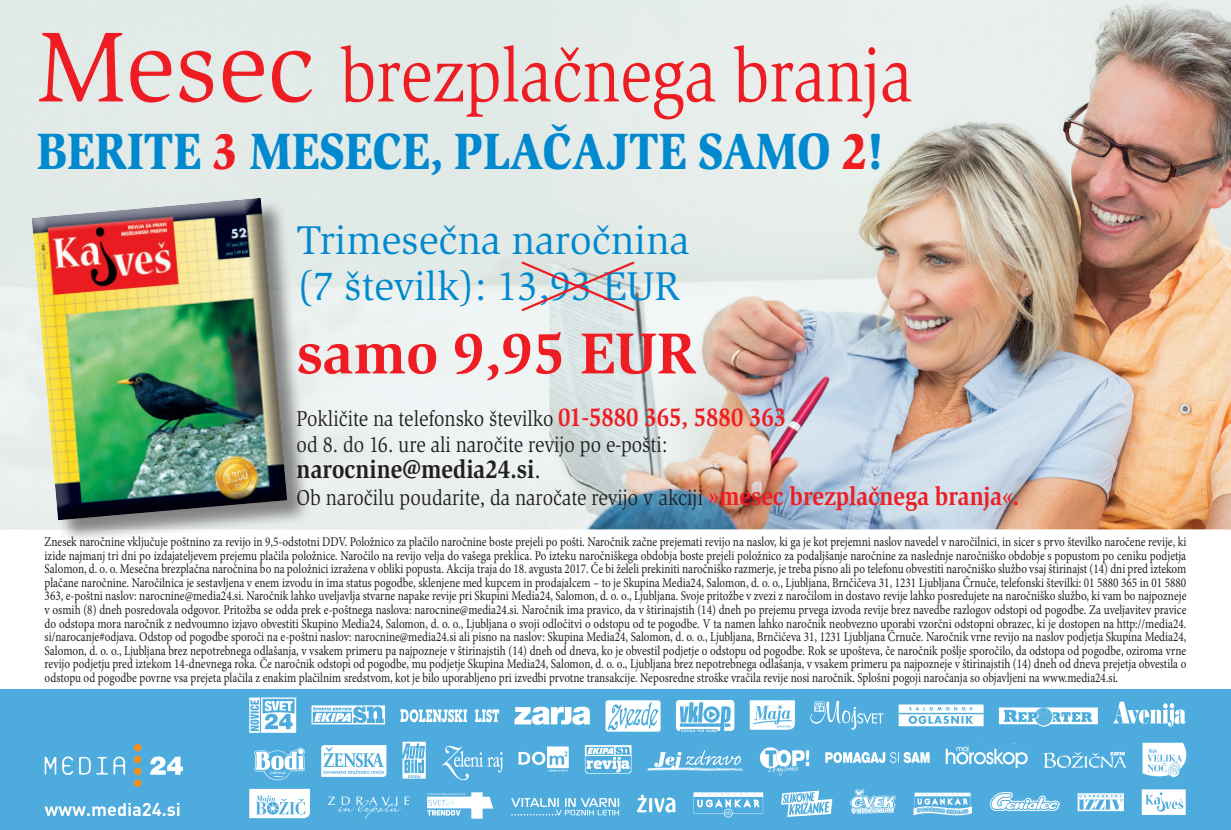
<style>
.page{position:relative;width:1231px;height:830px;background:#fff}
.page>*{position:absolute;margin:0;border:0;box-sizing:border-box;transform-origin:0 0}
.t1{font:78.08px "Slimbach Itc TEE";color:#ee1d23;scale:.85 1}
.t2{font:700 59.62px "Slimbach Itc TEE";color:#ee1d23}
.t3{font:52.65px "Slimbach Itc TEE Blac";color:#0089cf;scale:.87 1}
.t4{font:41.4px/46.1px "Slimbach Itc TEE";color:#0089cf}
.t5{font:700 26.32px "Slimbach Itc TEE";color:#231f20;scale:.88 1}
.t6{font:22.28px/26.3px "Slimbach Itc TEE";color:#231f20;scale:.88 1}
.t7{font:13.5px/13.5px "Minion Pro";color:#231f20;text-align:justify;scale:.83 1}
.s1{font-size:102.6px}
.s2{color:#ee1d23}
.s3{font-weight:700;font-size:26.32px;color:#ee1d23}
.s4{font-weight:400}
</style>
<div class="page">
<img style="left:170px;top:0;width:1061px;height:529px">
<div style="left:0;top:689px;width:1231px;height:140px;background:#4dacdd"></div>
<div style="left:134px;top:779px;width:7px;height:7px;background:#f68e1e;border-radius:50%"></div>
<div style="left:134px;top:767px;width:7px;height:7px;background:#f68e1e;border-radius:50%"></div>
<div style="left:134px;top:755px;width:7px;height:8px;background:#f68e1e;border-radius:50%"></div>
<div style="left:134px;top:743px;width:7px;height:8px;background:#f68e1e;border-radius:50%"></div>
<svg style="left:150px;top:756px;width:33px;height:18px"></svg>
<svg style="left:45px;top:756px;width:80px;height:18px"></svg>
<svg style="left:45px;top:802px;width:134px;height:13px"></svg>
<svg style="left:427px;top:792px;width:66px;height:26px"></svg>
<svg style="left:511px;top:798px;width:108px;height:17px"></svg>
<svg style="left:693px;top:792px;width:70px;height:25px"></svg>
<svg style="left:249px;top:788px;width:61px;height:29px"></svg>
<svg style="left:328px;top:796px;width:81px;height:21px"></svg>
<svg style="left:637px;top:794px;width:39px;height:18px"></svg>
<svg style="left:781px;top:790px;width:52px;height:27px"></svg>
<svg style="left:850px;top:789px;width:46px;height:24px"></svg>
<svg style="left:913px;top:792px;width:59px;height:24px"></svg>
<svg style="left:1078px;top:793px;width:46px;height:17px"></svg>
<svg style="left:990px;top:792px;width:70px;height:18px"></svg>
<svg style="left:1142px;top:789px;width:44px;height:25px"></svg>
<svg style="left:442px;top:745px;width:60px;height:34px"></svg>
<svg style="left:519px;top:746px;width:50px;height:25px"></svg>
<svg style="left:760px;top:747px;width:49px;height:28px"></svg>
<svg style="left:254px;top:747px;width:51px;height:32px"></svg>
<svg style="left:825px;top:752px;width:105px;height:10px"></svg>
<svg style="left:946px;top:743px;width:82px;height:24px"></svg>
<svg style="left:403px;top:741px;width:23px;height:37px"></svg>
<svg style="left:585px;top:745px;width:46px;height:28px"></svg>
<svg style="left:648px;top:750px;width:95px;height:20px"></svg>
<svg style="left:1143px;top:742px;width:44px;height:35px"></svg>
<svg style="left:1044px;top:751px;width:82px;height:16px"></svg>
<svg style="left:321px;top:745px;width:65px;height:31px"></svg>
<svg style="left:514px;top:706px;width:76px;height:18px"></svg>
<svg style="left:606px;top:700px;width:55px;height:31px"></svg>
<svg style="left:750px;top:700px;width:45px;height:29px"></svg>
<svg style="left:676px;top:700px;width:58px;height:31px"></svg>
<svg style="left:1113px;top:701px;width:73px;height:25px"></svg>
<svg style="left:312px;top:705px;width:73px;height:19px"></svg>
<svg style="left:400px;top:709px;width:99px;height:13px"></svg>
<svg style="left:810px;top:701px;width:73px;height:28px"></svg>
<svg style="left:899px;top:704px;width:85px;height:21px"></svg>
<svg style="left:999px;top:707px;width:99px;height:19px"></svg>
<svg style="left:249px;top:697px;width:47px;height:35px"></svg>
<div style="left:33px;top:199px;width:278px;height:345px;background:#231f20;opacity:.52"></div>
<img style="left:30px;top:198px;width:259px;height:324px">
<svg style="left:519px;top:259px;width:118px;height:54px"></svg>
<h1 class="t1" style="left:37px;top:30px;width:1032px"><span class="s1">Mesec</span> brezplačnega branja</h1>
<h3 class="t3" style="left:37px;top:120px;width:975px">BERITE <span class="s2">3</span> MESECE, PLAČAJTE SAMO <span class="s2">2</span>!</h3>
<h3 class="t4" style="left:297px;top:217px;width:394px">Trimesečna naročnina (7 številk): 13,93 EUR</h3>
<h2 class="t2" style="left:297px;top:318px;width:401px">samo 9,95 EUR</h2>
<h3 class="t6" style="left:297px;top:405px;width:558px">Pokličite na telefonsko številko <span class="s3">01-5880 365, 5880 363 </span>od 8. do 16. ure ali naročite revijo po e-pošti:</h3>
<h3 class="t5" style="left:297px;top:453px;width:279px">narocnine@media24.si<span class="s4">.</span></h3>
<h3 class="t6" style="left:297px;top:484px;width:823px">Ob naročilu poudarite, da naročate revijo v akciji <span class="s3">»mesec brezplačnega branja«.</span></h3>
<p class="t7" style="left:45px;top:535px;width:1377px">Znesek naročnine vključuje poštnino za revijo in 9,5-odstotni DDV. Položnico za plačilo naročnine boste prejeli po pošti. Naročnik začne prejemati revijo na naslov, ki ga je kot prejemni naslov navedel v naročilnici, in sicer s prvo številko naročene revije, ki izide najmanj tri dni po izdajateljevem prejemu plačila položnice. Naročilo na revijo velja do vašega preklica. Po izteku naročniškega obdobja boste prejeli položnico za podaljšanje naročnine za naslednje naročniško obdobje s popustom po ceniku podjetja Salomon, d. o. o. Mesečna brezplačna naročnina bo na položnici izražena v obliki popusta. Akcija traja do 18. avgusta 2017. Če bi želeli prekiniti naročniško razmerje, je treba pisno ali po telefonu obvestiti naročniško službo vsaj štirinajst (14) dni pred iztekom plačane naročnine. Naročilnica je sestavljena v enem izvodu in ima status pogodbe, sklenjene med kupcem in prodajalcem – to je Skupina Media24, Salomon, d. o. o., Ljubljana, Brnčičeva 31, 1231 Ljubljana Črnuče, telefonski številki: 01 5880 365 in 01 5880<br>363, e-poštni naslov: narocnine@media24.si. Naročnik lahko uveljavlja stvarne napake revije pri Skupini Media24, Salomon, d. o. o., Ljubljana. Svoje pritožbe v zvezi z naročilom in dostavo revije lahko posredujete na naročniško službo, ki vam bo najpozneje v osmih (8) dneh posredovala odgovor. Pritožba se odda prek e-poštnega naslova: narocnine@media24.si. Naročnik ima pravico, da v štirinajstih (14) dneh po prejemu prvega izvoda revije brez navedbe razlogov odstopi od pogodbe. Za uveljavitev pravice do odstopa mora naročnik z nedvoumno izjavo obvestiti Skupino Media24, Salomon, d. o. o., Ljubljana o svoji odločitvi o odstopu od te pogodbe. V ta namen lahko naročnik neobvezno uporabi vzorčni odstopni obrazec, ki je dostopen na http://media24. si/narocanje#odjava. Odstop od pogodbe sporoči na e-poštni naslov: narocnine@media24.si ali pisno na naslov: Skupina Media24, Salomon, d. o. o., Ljubljana, Brnčičeva 31, 1231 Ljubljana Črnuče. Naročnik vrne revijo na naslov podjetja Skupina Media24, Salomon, d. o. o., Ljubljana brez nepotrebnega odlašanja, v vsakem primeru pa najpozneje v štirinajstih (14) dneh od dneva, ko je obvestil podjetje o odstopu od pogodbe. Rok se upošteva, če naročnik pošlje sporočilo, da odstopa od pogodbe, oziroma vrne revijo podjetju pred iztekom 14-dnevnega roka. Če naročnik odstopi od pogodbe, mu podjetje Skupina Media24, Salomon, d. o. o., Ljubljana brez nepotrebnega odlašanja, v vsakem primeru pa najpozneje v štirinajstih (14) dneh od dneva prejetja obvestila o odstopu od pogodbe povrne vsa prejeta plačila z enakim plačilnim sredstvom, kot je bilo uporabljeno pri izvedbi prvotne transakcije. Neposredne stroške vračila revije nosi naročnik. Splošni pogoji naročanja so objavljeni na www.media24.si.</p>
</div>
